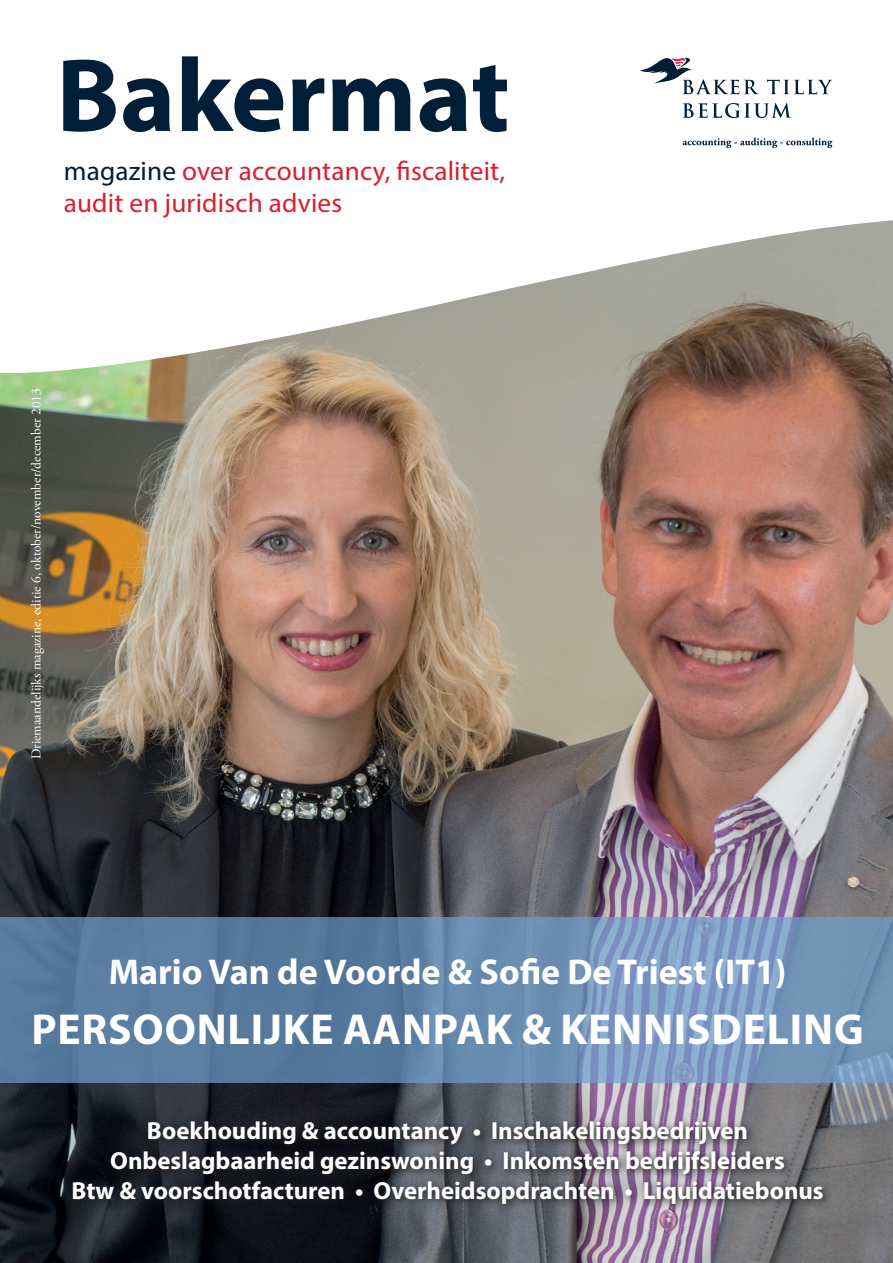
<style>
.page{position:relative;width:893px;height:1263px;background:#fff}
.page>*{position:absolute;margin:0;border:0;box-sizing:border-box;transform-origin:0 0}
.t1{font:700 105px "Myriad Pro";color:#001e37}
.t2{font:700 43.5px "Myriad Pro";letter-spacing:.02em;color:#fff}
.t3{font:700 36px "Myriad Pro";color:#fff}
.t4{font:27px/32.4px "Myriad Pro";letter-spacing:.005em;color:#db1e30}
.t5{font:700 24.75px/29.7px "Myriad Pro";color:#fff;text-align:center}
.t6{font:13.5px "Adobe Garamond Pro";color:#fff}
.s1{color:#001e37}
</style>
<div class="page">
<img style="left:0;top:387px;width:893px;height:876px">
<svg style="left:0;top:117px;width:893px;height:270px"></svg>
<svg style="left:640px;top:57px;width:119px;height:37px"></svg>
<svg style="left:767px;top:80px;width:65px;height:14px"></svg>
<svg style="left:683px;top:103px;width:108px;height:15px"></svg>
<svg style="left:683px;top:137px;width:149px;height:11px"></svg>
<svg style="left:0;top:917px;width:893px;height:166px;background:#6688ad"></svg>
<svg style="left:67px;top:1116px;width:766px;height:97px;background:#45444c"></svg>
<h1 class="t1" style="left:56px;top:27px;width:455px">Bakermat</h1>
<p class="t4" style="left:64px;top:154px;width:443px"><span class="s1">magazine</span> over accountancy, fiscaliteit, audit en juridisch advies</p>
<p class="t6" style="left:28px;top:759px;width:373px;rotate:-90deg">Driemaandelijks magazine, editie 6, oktober/november/december 2013</p>
<h3 class="t3" style="left:109px;top:948px;width:679px">Mario Van de Voorde &amp; Sofie De Triest (IT1)</h3>
<h2 class="t2" style="left:31px;top:1001px;width:834px">PERSOONLIJKE AANPAK &amp; KENNISDELING</h2>
<p class="t5" style="left:71px;top:1115px;width:754px">Boekhouding &amp; accountancy • Inschakelingsbedrijven<br>Onbeslagbaarheid gezinswoning • Inkomsten bedrijfsleiders<br>Btw &amp; voorschotfacturen • Overheidsopdrachten • Liquidatiebonus</p>
</div>
